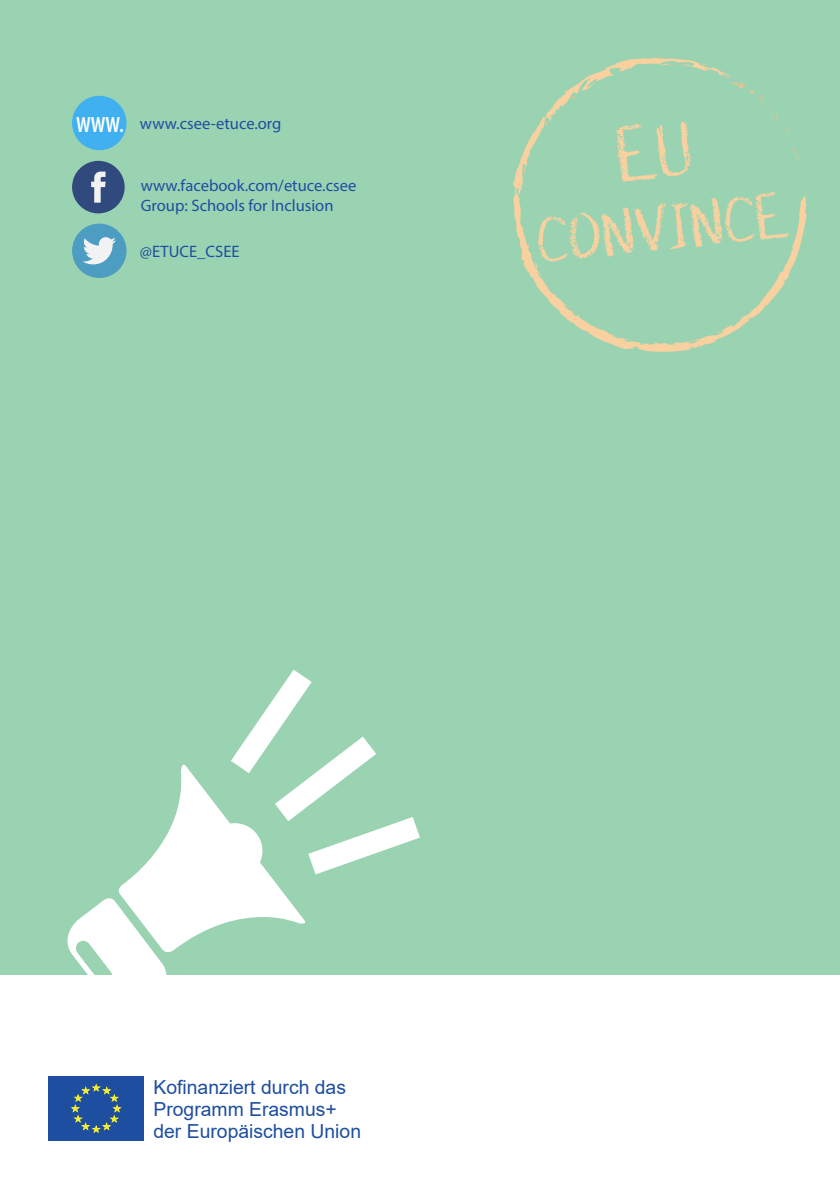
<style>
.page{position:relative;width:840px;height:1191px;background:#fff}
.page>*{position:absolute;margin:0;border:0;box-sizing:border-box;transform-origin:0 0}
.t1{font:59.8px "DJB Chalk It Up";color:#f9d09f}
.t2{font:600 condensed 22px "Myriad Pro";color:#fff}
.t3{font:19.4px/21.6px "Arial";color:#1e4e9f}
.t4{font:16.6px "Myriad Pro";color:#1e4ea1}
</style>
<div class="page">
<div style="left:0;top:0;width:839px;height:974px;background:#9ad3b2"></div>
<svg style="left:58px;top:669px;width:386px;height:306px"></svg>
<svg style="left:513px;top:58px;width:293px;height:294px"></svg>
<svg style="left:517px;top:190px;width:4px;height:7px"></svg>
<svg style="left:701px;top:64px;width:77px;height:57px"></svg>
<svg style="left:654px;top:57px;width:19px;height:9px"></svg>
<svg style="left:614px;top:68px;width:7px;height:5px"></svg>
<svg style="left:564px;top:89px;width:12px;height:10px"></svg>
<svg style="left:804px;top:188px;width:3px;height:11px"></svg>
<svg style="left:548px;top:288px;width:4px;height:3px"></svg>
<svg style="left:572px;top:309px;width:3px;height:4px"></svg>
<div style="left:72px;top:161px;width:53px;height:52px;background:#304a7d;border-radius:50%"></div>
<svg style="left:91px;top:172px;width:14px;height:31px"></svg>
<div style="left:72px;top:224px;width:54px;height:54px;background:#4d9cc2;border-radius:50%"></div>
<svg style="left:83px;top:237px;width:33px;height:27px"></svg>
<div style="left:72px;top:96px;width:54px;height:54px;background:#40b0f0;border-radius:50%"></div>
<div style="left:48px;top:1076px;width:96px;height:65px;background:#1e4e9f"></div>
<svg style="left:71px;top:1083px;width:50px;height:50px"></svg>
<svg style="left:614px;top:120px;width:78px;height:62px"></svg>
<p class="t2" style="left:76px;top:111px;width:49px">WWW.</p>
<p class="t4" style="left:140px;top:114px;width:143px">www.csee-etuce.org</p>
<p class="t4" style="left:141px;top:175px;width:217px">www.facebook.com/etuce.csee</p>
<p class="t4" style="left:141px;top:195px;width:194px">Group: Schools for Inclusion</p>
<p class="t4" style="left:140px;top:241px;width:101px">@ETUCE_CSEE</p>
<p class="t1" style="left:533px;top:201px;width:255px;rotate:-6deg">CONVINCE</p>
<p class="t3" style="left:153px;top:1076px;width:209px">Kofinanziert durch das<br>Programm Erasmus+ der Europäischen Union</p>
</div>
